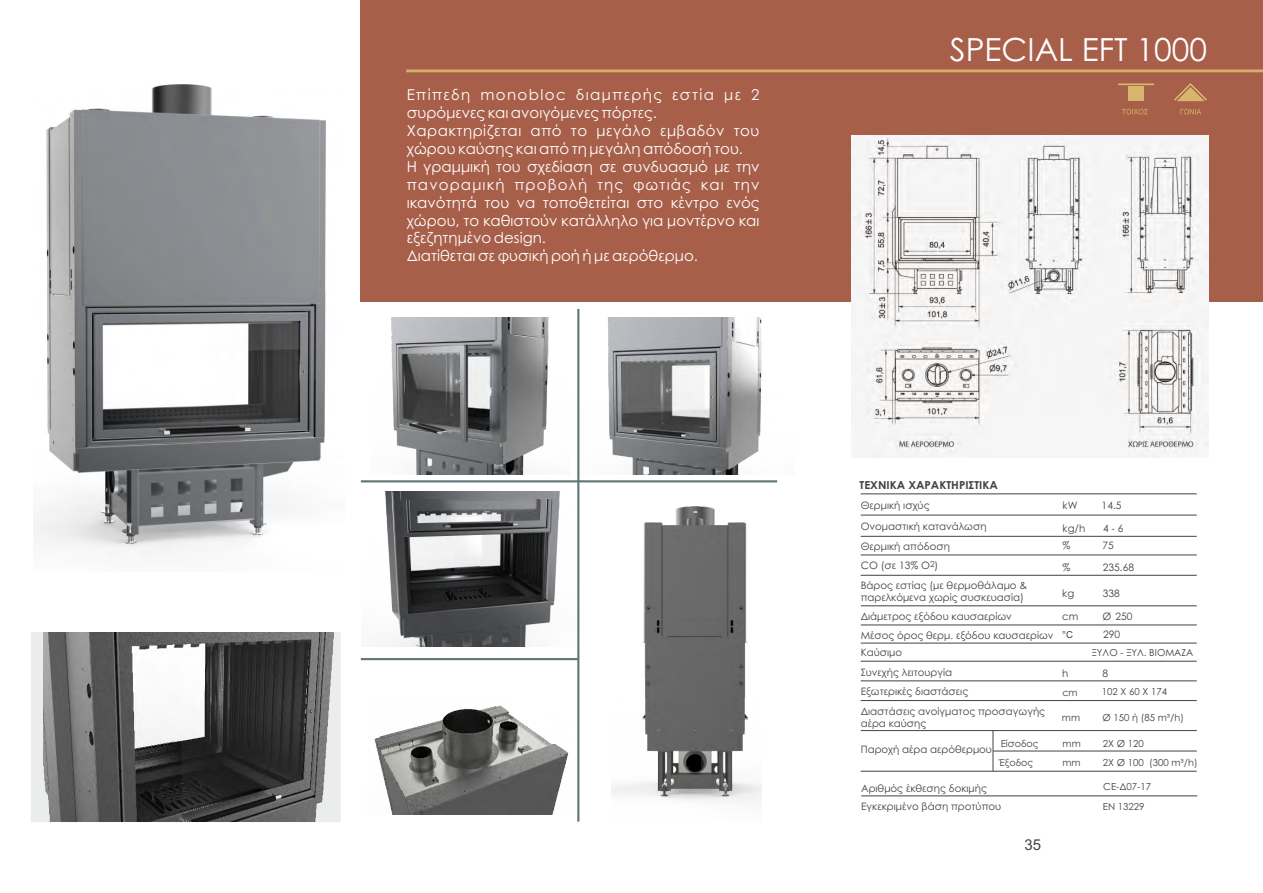
<style>
.page{position:relative;width:1263px;height:893px;background:#fff}
.page>*{position:absolute;margin:0;border:0;box-sizing:border-box;transform-origin:0 0}
.t1{font:31.8px "Century Gothic";color:#fefefe}
.t2{font:15px/17.9px "Century Gothic";color:#fefefe}
.t3{font:15px "Arial";color:#434242}
.t4{font:700 10.95px "Century Gothic";color:#434242;scale:1.04 1}
.t5{font:10.2px/20px "Century Gothic";color:#434242}
.t6{font:9.6px/20px "Century Gothic";color:#434242}
.t7{font:9.6px "Arial";color:#434242}
</style>
<div class="page">
<div style="left:31px;top:632px;width:310px;height:190px;background:#ebecec"></div>
<img style="left:391px;top:318px;width:158px;height:156px">
<img style="left:385px;top:491px;width:175px;height:156px">
<img style="left:579px;top:318px;width:183px;height:156px">
<img style="left:611px;top:482px;width:150px;height:320px">
<img style="left:374px;top:705px;width:195px;height:109px">
<img style="left:43px;top:632px;width:297px;height:190px">
<div style="left:360px;top:0;width:903px;height:302px;background:#a75f4a"></div>
<hr style="left:406px;top:70px;width:857px;height:2px;background:#d7b56d">
<div style="left:1129px;top:86px;width:15px;height:15px;background:#d7b56d"></div>
<hr style="left:1118px;top:84px;width:36px;height:1px;background:#d7b56d">
<svg style="left:1174px;top:83px;width:33px;height:18px"></svg>
<svg style="left:1122px;top:109px;width:26px;height:5px"></svg>
<svg style="left:1180px;top:109px;width:21px;height:5px"></svg>
<img style="left:33px;top:85px;width:294px;height:470px">
<hr style="left:861px;top:515px;width:336px;height:1px;background:#434242">
<hr style="left:861px;top:536px;width:336px;height:1px;background:#434242">
<hr style="left:861px;top:554px;width:336px;height:1px;background:#434242">
<hr style="left:861px;top:575px;width:336px;height:1px;background:#434242">
<hr style="left:861px;top:605px;width:336px;height:1px;background:#434242">
<hr style="left:861px;top:624px;width:336px;height:1px;background:#434242">
<hr style="left:861px;top:661px;width:336px;height:1px;background:#434242">
<hr style="left:861px;top:643px;width:336px;height:1px;background:#434242">
<hr style="left:861px;top:680px;width:336px;height:1px;background:#434242">
<hr style="left:861px;top:700px;width:336px;height:1px;background:#434242">
<hr style="left:861px;top:730px;width:336px;height:1px;background:#434242">
<hr style="left:993px;top:751px;width:204px;height:1px;background:#434242">
<hr style="left:992px;top:731px;width:1px;height:40px;background:#434242">
<hr style="left:861px;top:771px;width:336px;height:1px;background:#434242">
<hr style="left:861px;top:493px;width:336px;height:1px;background:#434242">
<hr style="left:861px;top:795px;width:336px;height:1px;background:#434242">
<img style="left:851px;top:136px;width:357px;height:321px">
<hr style="left:577px;top:309px;width:2px;height:513px;background:#5b7674">
<hr style="left:361px;top:480px;width:416px;height:2px;background:#5b7674">
<hr style="left:361px;top:658px;width:217px;height:2px;background:#5b7674">
<p class="t2" style="left:407px;top:87px;width:354px">Επίπεδη monobloc διαμπερής εστία με 2 συρόμενες και ανοιγόμενες πόρτες.<br>Χαρακτηρίζεται από το μεγάλο εμβαδόν του χώρου καύσης και από τη μεγάλη απόδοσή του.<br>Η γραμμική του σχεδίαση σε συνδυασμό με την πανοραμική προβολή της φωτιάς και την ικανότητά του να τοποθετείται στο κέντρο ενός χώρου, το καθιστούν κατάλληλο για μοντέρνο και εξεζητημένο design.<br>Διατίθεται σε φυσική ροή ή με αερόθερμο.</p>
<h1 class="t1" style="left:950px;top:38px;width:259px">SPECIAL EFT 1000</h1>
<p class="t4" style="left:859px;top:480px;width:134px">ΤΕΧΝΙΚΑ ΧΑΡΑΚΤΗΡΙΣΤΙΚΑ</p>
<p class="t5" style="left:861px;top:497px;width:168px">Θερμική ισχύς<br>Ονομαστική κατανάλωση<br>Θερμική απόδοση<br>CO (σε 13% Ο<sup>2</sup>)<br>Βάρος εστίας (με θερμοθάλαμο &amp;</p>
<p class="t5" style="left:861px;top:589px;width:194px;line-height:18.8px">παρελκόμενα χωρίς συσκευασία)<br>Διάμετρος εξόδου καυσαερίων<br>Μέσος όρος θερμ. εξόδου καυσαερίων</p>
<p class="t5" style="left:861px;top:644px;width:186px;line-height:19.5px">Καύσιμο<br>Συνεχής λειτουργία<br>Εξωτερικές διαστάσεις<br>Διαστάσεις ανοίγματος προσαγωγής</p>
<p class="t5" style="left:861px;top:714px;width:67px">αέρα καύσης</p>
<p class="t5" style="left:861px;top:741px;width:133px">Παροχή αέρα αερόθερμου</p>
<p class="t5" style="left:1062px;top:497px;width:16px">kW</p>
<p class="t5" style="left:1102px;top:497px;width:21px">14.5</p>
<p class="t5" style="left:1062px;top:520px;width:24px;line-height:17.5px">kg/h %</p>
<p class="t5" style="left:1103px;top:519px;width:22px">4 - 6</p>
<p class="t5" style="left:1102px;top:537px;width:13px">75</p>
<p class="t5" style="left:1062px;top:558px;width:9px">%</p>
<p class="t5" style="left:1103px;top:558px;width:33px">235.68</p>
<p class="t5" style="left:1062px;top:584px;width:14px">kg</p>
<p class="t5" style="left:1103px;top:584px;width:19px">338</p>
<p class="t5" style="left:1062px;top:607px;width:18px">cm</p>
<p class="t5" style="left:1102px;top:607px;width:31px">Ø 250</p>
<p class="t7" style="left:1062px;top:631px;width:12px">°C</p>
<p class="t5" style="left:1103px;top:625px;width:19px">290</p>
<p class="t6" style="left:1092px;top:643px;width:103px">ΞΥΛΟ - ΞΥΛ. ΒΙΟΜΑΖΑ</p>
<p class="t5" style="left:1062px;top:664px;width:8px">h</p>
<p class="t5" style="left:1102px;top:664px;width:7px">8</p>
<p class="t6" style="left:1062px;top:683px;width:17px">cm</p>
<p class="t6" style="left:1062px;top:709px;width:20px">mm</p>
<p class="t6" style="left:1102px;top:709px;width:83px">Ø 150 ή (85 m³/h)</p>
<p class="t6" style="left:1102px;top:683px;width:67px">102 X 60 X 174</p>
<p class="t6" style="left:1001px;top:734px;width:39px">Είσοδος</p>
<p class="t6" style="left:1062px;top:734px;width:20px">mm</p>
<p class="t6" style="left:1103px;top:734px;width:43px">2Χ Ø 120</p>
<p class="t6" style="left:999px;top:754px;width:35px">Έξοδος</p>
<p class="t6" style="left:1062px;top:754px;width:20px">mm</p>
<p class="t6" style="left:1103px;top:754px;width:96px">2Χ Ø 100 (300 m³/h)</p>
<p class="t5" style="left:861px;top:779px;width:142px;line-height:18.6px">Αριθμός έκθεσης δοκιμής<br>Εγκεκριμένο βάση προτύπου</p>
<p class="t6" style="left:1103px;top:778px;width:50px">CE-Δ07-17<br>ΕΝ 13229</p>
<h2 class="t3" style="left:1024px;top:839px;width:18px">35</h2>
</div>
